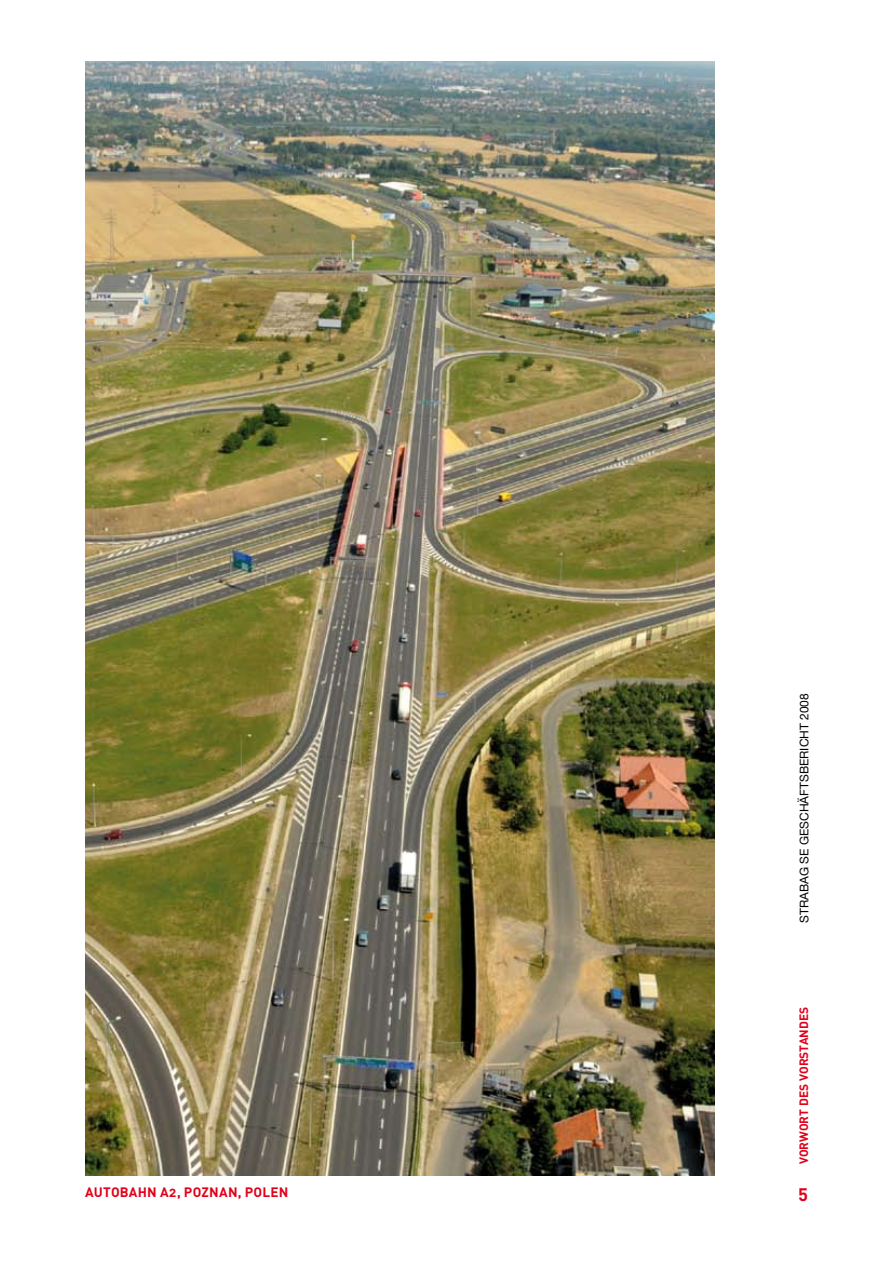
<style>
.page{position:relative;width:893px;height:1263px;background:#fff}
.page>*{position:absolute;margin:0;border:0;box-sizing:border-box;transform-origin:0 0}
.t1{font:18px "DIN Bold Alternate";color:#e2001a}
.t2{font:13.5px "DIN Bold Alternate";letter-spacing:.015em;color:#e2001a}
.t3{font:12px "Helvetica Neue LT Pro";color:#000}
.t4{font:12px "DIN Bold Alternate";color:#e2001a}
</style>
<div class="page">
<img style="left:85px;top:62px;width:630px;height:1114px">
<p class="t2" style="left:85px;top:1183px;width:205px">AUTOBAHN A2, POZNAN, POLEN</p>
<p class="t3" style="left:797px;top:923px;width:231px;rotate:-90deg">strabag SE geschäftsbericht 2008</p>
<p class="t4" style="left:796px;top:1164px;width:159px;rotate:-90deg">VORWORT DES VORSTANDES</p>
<h1 class="t1" style="left:798px;top:1181px;width:11px">5</h1>
</div>
